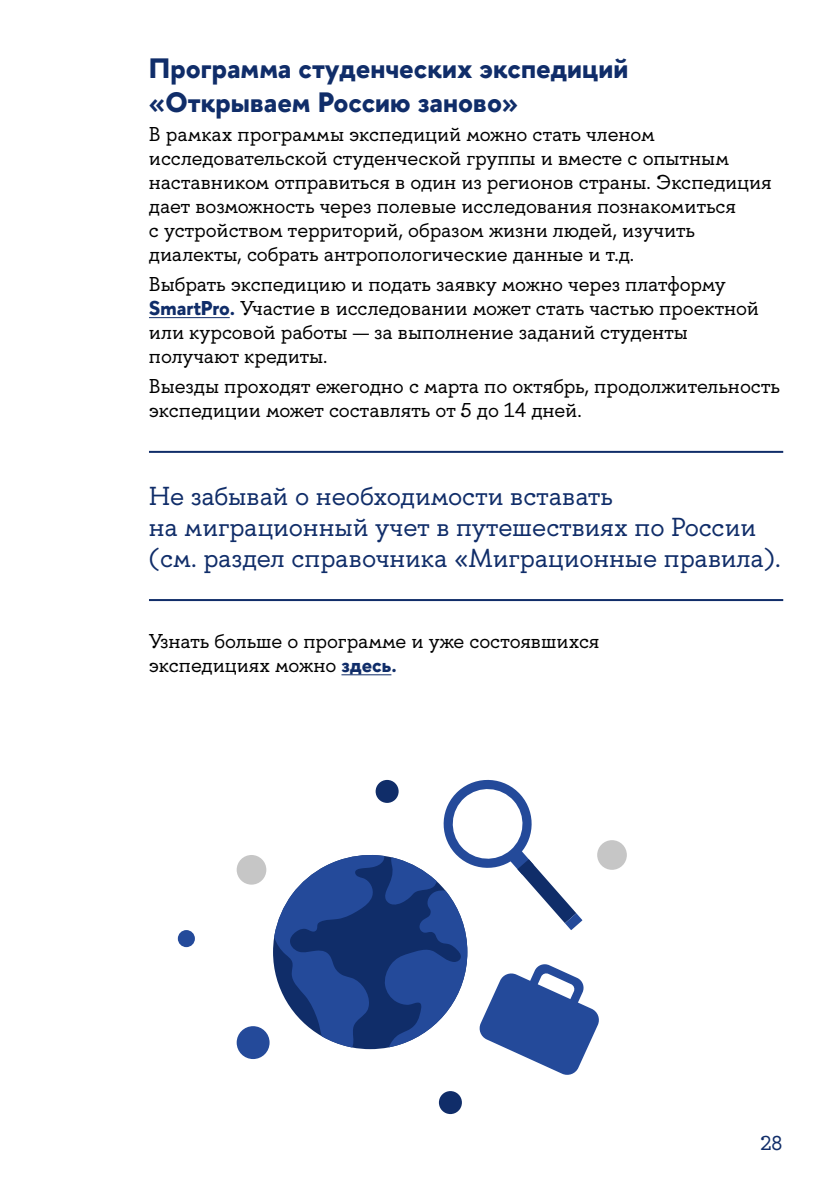
<style>
.page{position:relative;width:840px;height:1191px;background:#fff}
.page>*{position:absolute;margin:0;border:0;box-sizing:border-box;transform-origin:0 0}
.t1{font:700 28px/33.6px "HSE Sans";color:#102d69}
.t2{font:26px/31.2px "HSE Slab";color:#102d69}
.t3{font:20px/24px "HSE Slab";color:#000}
.t4{font:20px "HSE Slab";color:#102d69}
.s1{font-family:"HSE Sans";font-weight:700;color:#102d69}
</style>
<div class="page">
<hr style="left:149px;top:317px;width:81px;height:1px;background:#102d69">
<hr style="left:149px;top:451px;width:633px;height:2px;background:#102d69">
<hr style="left:149px;top:599px;width:633px;height:2px;background:#102d69">
<hr style="left:341px;top:674px;width:50px;height:1px;background:#102d69">
<svg style="left:273px;top:779px;width:326px;height:296px"></svg>
<div style="left:178px;top:930px;width:17px;height:17px;background:#244a9a;border-radius:50%"></div>
<div style="left:375px;top:780px;width:23px;height:23px;background:#102d69;border-radius:50%"></div>
<div style="left:438px;top:1091px;width:23px;height:23px;background:#102d69;border-radius:50%"></div>
<div style="left:236px;top:1026px;width:33px;height:33px;background:#244a9a;border-radius:50%"></div>
<div style="left:236px;top:855px;width:30px;height:29px;background:#c6c6c6;border-radius:50%"></div>
<div style="left:597px;top:840px;width:29px;height:29px;background:#c6c6c6;border-radius:50%"></div>
<h1 class="t1" style="left:149px;top:51px;width:480px">Программа студенческих экспедиций «Открываем Россию заново»</h1>
<p class="t3" style="left:149px;top:123px;width:624px">В рамках программы экспедиций можно стать членом исследовательской студенческой группы и вместе с опытным наставником отправиться в один из регионов страны. Экспедиция дает возможность через полевые исследования познакомиться<br>с устройством территорий, образом жизни людей, изучить диалекты, собрать антропологические данные и т.д.</p>
<p class="t3" style="left:149px;top:272px;width:611px">Выбрать экспедицию и подать заявку можно через платформу <span class="s1">SmartPro.</span> Участие в исследовании может стать частью проектной или курсовой работы — за выполнение заданий студенты получают кредиты.</p>
<p class="t3" style="left:149px;top:374px;width:632px">Выезды проходят ежегодно с марта по октябрь, продолжительность экспедиции может составлять от 5 до 14 дней.</p>
<h2 class="t2" style="left:149px;top:480px;width:633px">Не забывай о необходимости вставать<br>на миграционный учет в путешествиях по России (см. раздел справочника «Миграционные правила).</h2>
<p class="t3" style="left:149px;top:629px;width:452px">Узнать больше о программе и уже состоявшихся экспедициях можно <span class="s1">здесь.</span></p>
<p class="t4" style="left:760px;top:1130px;width:24px">28</p>
</div>
